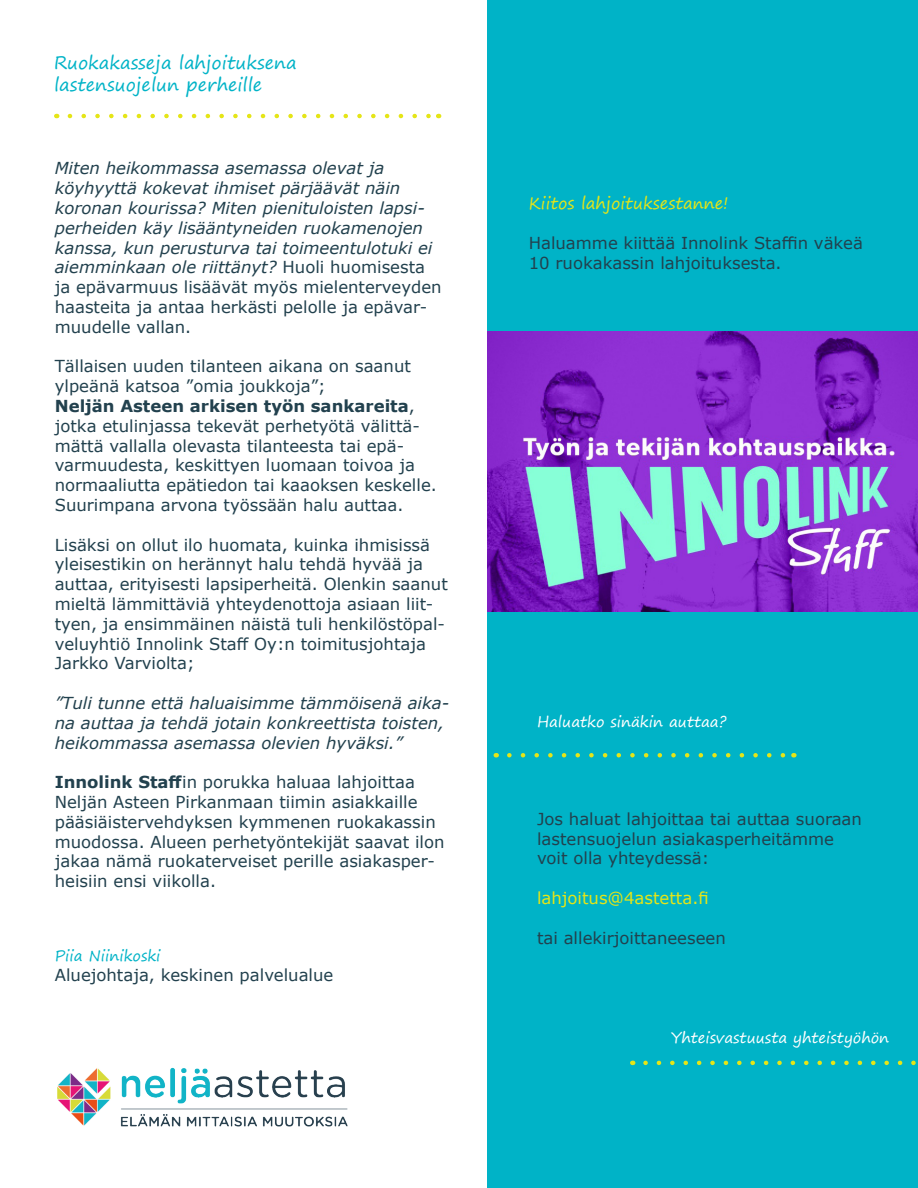
<style>
.page{position:relative;width:918px;height:1188px;background:#fff}
.page>*{position:absolute;margin:0;border:0;box-sizing:border-box;transform-origin:0 0}
.t1{font:18px/21.6px "Segoe Print";color:#00b3c7}
.t2{font:16.5px/19.8px "Verdana";color:#22414e}
.t3{font:italic 16.5px/19.8px "Verdana";color:#22414e}
.t4{font:16.5px "Segoe Print";color:#e5e517}
.t5{font:16.5px "Verdana";color:#e5e517}
.t6{font:15px "Segoe Print";color:#fff}
.t7{font:15px "Segoe Print";color:#00b3c7}
.s1{font-style:normal}
.s2{font-weight:700}
</style>
<div class="page">
<div style="left:488px;top:0;width:430px;height:1188px;background:#00b3c7"></div>
<svg style="left:70px;top:114px;width:361px;height:4px"></svg>
<svg style="left:509px;top:753px;width:277px;height:5px"></svg>
<img style="left:488px;top:332px;width:430px;height:280px">
<img style="left:57px;top:1067px;width:291px;height:60px">
<svg style="left:645px;top:1061px;width:271px;height:4px"></svg>
<p class="t1" style="left:54px;top:52px;width:244px">Ruokakasseja lahjoituksena lastensuojelun perheille</p>
<p class="t3" style="left:55px;top:158px;width:388px">Miten heikommassa asemassa olevat ja köyhyyttä kokevat ihmiset pärjäävät näin koronan kourissa? Miten pienituloisten lapsi&shy;perheiden käy lisääntyneiden ruokamenojen kanssa, kun perusturva tai toimeentulotuki ei aiemminkaan ole riittänyt? <span class="s1">Huoli huomisesta ja epävarmuus lisäävät myös mielenterveyden haasteita ja antaa herkästi pelolle ja epävar&shy;muudelle vallan.</span></p>
<p class="t2" style="left:55px;top:356px;width:384px">Tällaisen uuden tilanteen aikana on saanut ylpeänä katsoa ”omia joukkoja”;<br><span class="s2">Neljän Asteen arkisen työn sankareita</span>, jotka etulinjassa tekevät perhetyötä välittä&shy;mättä vallalla olevasta tilanteesta tai epä&shy;varmuudesta, keskittyen luomaan toivoa ja normaaliutta epätiedon tai kaaoksen keskelle.<br>Suurimpana arvona työssään halu auttaa.</p>
<p class="t2" style="left:55px;top:535px;width:395px">Lisäksi on ollut ilo huomata, kuinka ihmisissä yleisestikin on herännyt halu tehdä hyvää ja auttaa, erityisesti lapsiperheitä. Olenkin saanut mieltä lämmittäviä yhteydenottoja asiaan liit&shy;tyen, ja ensimmäinen näistä tuli henkilöstöpal&shy;veluyhtiö Innolink Staff Oy:n toimitusjohtaja Jarkko Varviolta;</p>
<p class="t3" style="left:55px;top:693px;width:396px">”Tuli tunne että haluaisimme tämmöisenä aika&shy;na auttaa ja tehdä jotain konkreettista toisten, heikommassa asemassa olevien hyväksi.”</p>
<p class="t2" style="left:55px;top:772px;width:391px"><span class="s2">Innolink Staff</span>in porukka haluaa lahjoittaa Neljän Asteen Pirkanmaan tiimin asiakkaille pääsiäistervehdyksen kymmenen ruokakassin muodossa. Alueen perhetyöntekijät saavat ilon jakaa nämä ruokaterveiset perille asiakasper&shy;heisiin ensi viikolla.</p>
<p class="t7" style="left:55px;top:942px;width:107px">Piia Niinikoski</p>
<p class="t2" style="left:55px;top:965px;width:280px">Aluejohtaja, keskinen palvelualue</p>
<p class="t4" style="left:529px;top:189px;width:201px">Kiitos lahjoituksestanne!</p>
<p class="t2" style="left:529px;top:233px;width:336px">Haluamme kiittää Innolink Staffin väkeä</p>
<p class="t2" style="left:529px;top:252px;width:254px">10 ruokakassin lahjoituksesta.</p>
<p class="t6" style="left:537px;top:708px;width:191px">Haluatko sinäkin auttaa?</p>
<p class="t2" style="left:537px;top:809px;width:326px">Jos haluat lahjoittaa tai auttaa suoraan lastensuojelun asiakasperheitämme voit olla yhteydessä:</p>
<p class="t5" style="left:537px;top:887px;width:173px">lahjoitus@4astetta.fi</p>
<p class="t2" style="left:537px;top:928px;width:190px">tai allekirjoittaneeseen</p>
<p class="t6" style="left:671px;top:1024px;width:219px">Yhteisvastuusta yhteistyöhön</p>
</div>
